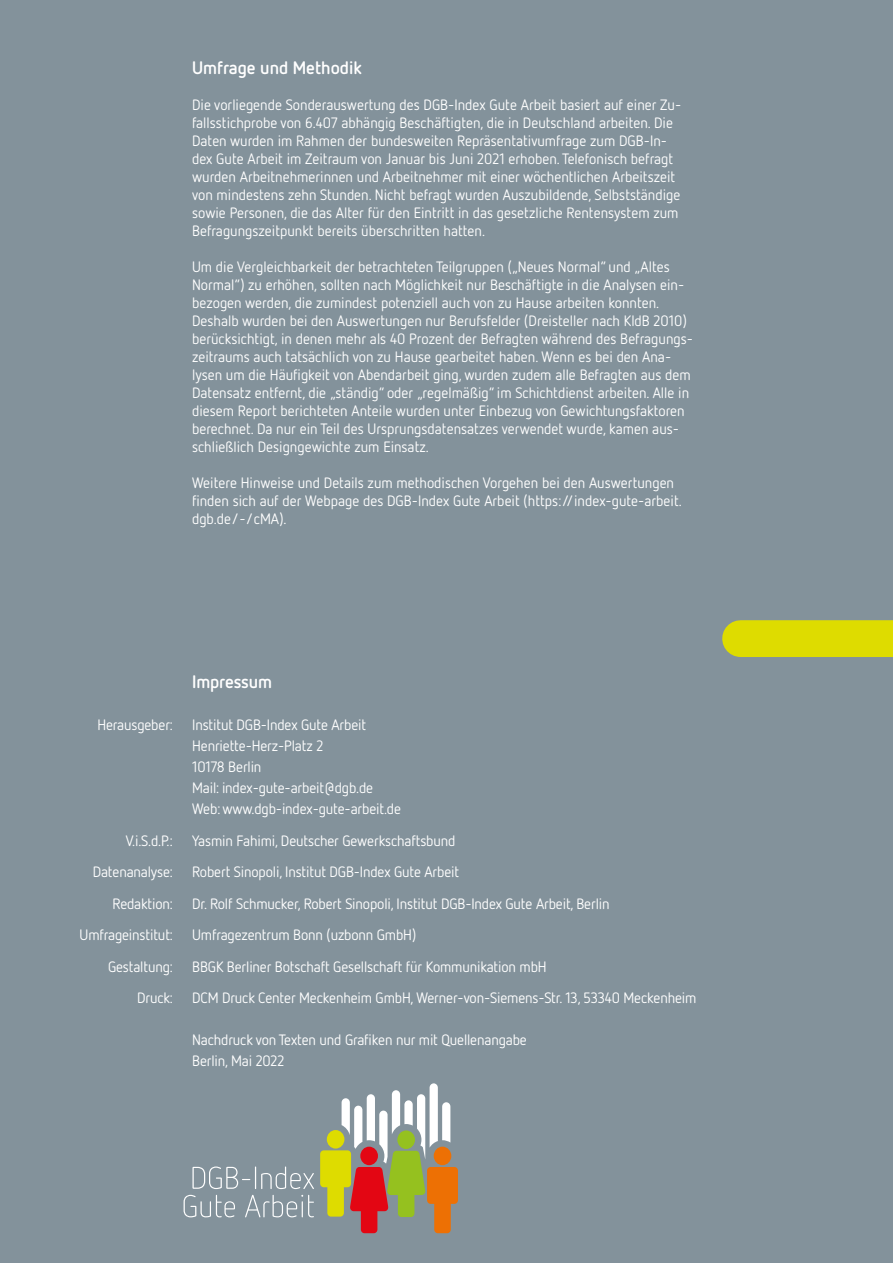
<style>
.page{position:relative;width:893px;height:1263px;background:#83929b}
.page>*{position:absolute;margin:0;border:0;box-sizing:border-box;transform-origin:0 0}
.Grafik-Ü{font:700 18px "Netto OT";color:#fff}
.Absatzformat_1{font:700 18px "Netto OT";letter-spacing:-.01em;color:#fff}
.Fließ{font:15px/18px "Netto OT";color:#fff}
.Absatzformat_1-2{font:15px "Netto OT";letter-spacing:-.01em;color:#fff}
</style>
<div class="page">
<svg style="left:184px;top:1195px;width:130px;height:22px"></svg>
<svg style="left:192px;top:1166px;width:122px;height:23px"></svg>
<svg style="left:320px;top:1083px;width:138px;height:150px"></svg>
<div style="left:741px;top:620px;width:152px;height:37px;background:#dedc00"></div>
<p class="Grafik-Ü" style="left:192px;top:56px;width:171px">Umfrage und Methodik</p>
<p class="Fließ" style="left:192px;top:95px;width:491px">Die vorliegende Sonderauswertung des DGB-Index Gute Arbeit basiert auf einer Zu&shy;fallsstichprobe von 6.407 abhängig Beschäftigten, die in Deutschland arbeiten. Die Daten wurden im Rahmen der bundesweiten Repräsentativumfrage zum DGB-In&shy;dex Gute Arbeit im Zeitraum von Januar bis Juni 2021 erhoben. Telefonisch befragt wurden Arbeitnehmerinnen und Arbeitnehmer mit einer wöchentlichen Arbeitszeit von mindestens zehn Stunden. Nicht befragt wurden Auszubildende, Selbstständige sowie Personen, die das Alter für den Eintritt in das gesetzliche Rentensystem zum Befragungszeitpunkt bereits überschritten hatten.</p>
<p class="Fließ" style="left:192px;top:257px;width:502px">Um die Vergleichbarkeit der betrachteten Teilgruppen („Neues Normal“ und „Altes Normal“) zu erhöhen, sollten nach Möglichkeit nur Beschäftigte in die Analysen ein&shy;bezogen werden, die zumindest potenziell auch von zu Hause arbeiten konnten.<br>Deshalb wurden bei den Auswertungen nur Berufsfelder (Dreisteller nach KldB 2010) berücksichtigt, in denen mehr als 40 Prozent der Befragten während des Befragungs&shy;zeitraums auch tatsächlich von zu Hause gearbeitet haben. Wenn es bei den Ana&shy;lysen um die Häufigkeit von Abendarbeit ging, wurden zudem alle Befragten aus dem Datensatz entfernt, die „ständig“ oder „regelmäßig“ im Schichtdienst arbeiten. Alle in diesem Report berichteten Anteile wurden unter Einbezug von Gewichtungsfaktoren berechnet. Da nur ein Teil des Ursprungsdatensatzes verwendet wurde, kamen aus&shy;schließlich Designgewichte zum Einsatz.</p>
<p class="Fließ" style="left:192px;top:473px;width:491px">Weitere Hinweise und Details zum methodischen Vorgehen bei den Auswertungen finden sich auf der Webpage des DGB-Index Gute Arbeit (https://index-gute-arbeit. dgb.de/-/cMA).</p>
<p class="Absatzformat_1" style="left:192px;top:670px;width:81px">Impressum</p>
<p class="Absatzformat_1-2" style="left:97px;top:715px;width:77px">Herausgeber:</p>
<p class="Absatzformat_1-2" style="left:192px;top:715px;width:176px">Institut DGB-Index Gute Arbeit</p>
<p class="Absatzformat_1-2" style="left:192px;top:736px;width:133px">Henriette-Herz-Platz 2</p>
<p class="Absatzformat_1-2" style="left:192px;top:757px;width:71px">10178 Berlin</p>
<p class="Absatzformat_1-2" style="left:192px;top:778px;width:183px">Mail: index-gute-arbeit@dgb.de</p>
<p class="Absatzformat_1-2" style="left:192px;top:799px;width:210px">Web: www.dgb-index-gute-arbeit.de</p>
<p class="Absatzformat_1-2" style="left:126px;top:831px;width:49px">V.i.S.d.P.:</p>
<p class="Absatzformat_1-2" style="left:192px;top:831px;width:265px">Yasmin Fahimi, Deutscher Gewerkschaftsbund</p>
<p class="Absatzformat_1-2" style="left:93px;top:862px;width:82px">Datenanalyse:</p>
<p class="Absatzformat_1-2" style="left:192px;top:862px;width:269px">Robert Sinopoli, Institut DGB-Index Gute Arbeit</p>
<p class="Absatzformat_1-2" style="left:113px;top:894px;width:62px">Redaktion:</p>
<p class="Absatzformat_1-2" style="left:192px;top:894px;width:419px">Dr. Rolf Schmucker, Robert Sinopoli, Institut DGB-Index Gute Arbeit, Berlin</p>
<p class="Absatzformat_1-2" style="left:80px;top:925px;width:95px">Umfrageinstitut:</p>
<p class="Absatzformat_1-2" style="left:192px;top:925px;width:226px">Umfragezentrum Bonn (uzbonn GmbH)</p>
<p class="Absatzformat_1-2" style="left:108px;top:957px;width:66px">Gestaltung:</p>
<p class="Absatzformat_1-2" style="left:192px;top:957px;width:356px">BBGK Berliner Botschaft Gesellschaft für Kommunikation mbH</p>
<p class="Absatzformat_1-2" style="left:137px;top:988px;width:37px">Druck:</p>
<p class="Absatzformat_1-2" style="left:192px;top:988px;width:506px">DCM Druck Center Meckenheim GmbH, Werner-von-Siemens-Str. 13, 53340 Meckenheim</p>
<p class="Absatzformat_1-2" style="left:192px;top:1030px;width:336px">Nachdruck von Texten und Grafiken nur mit Quellenangabe</p>
<p class="Absatzformat_1-2" style="left:192px;top:1051px;width:94px">Berlin, Mai 2022</p>
</div>
